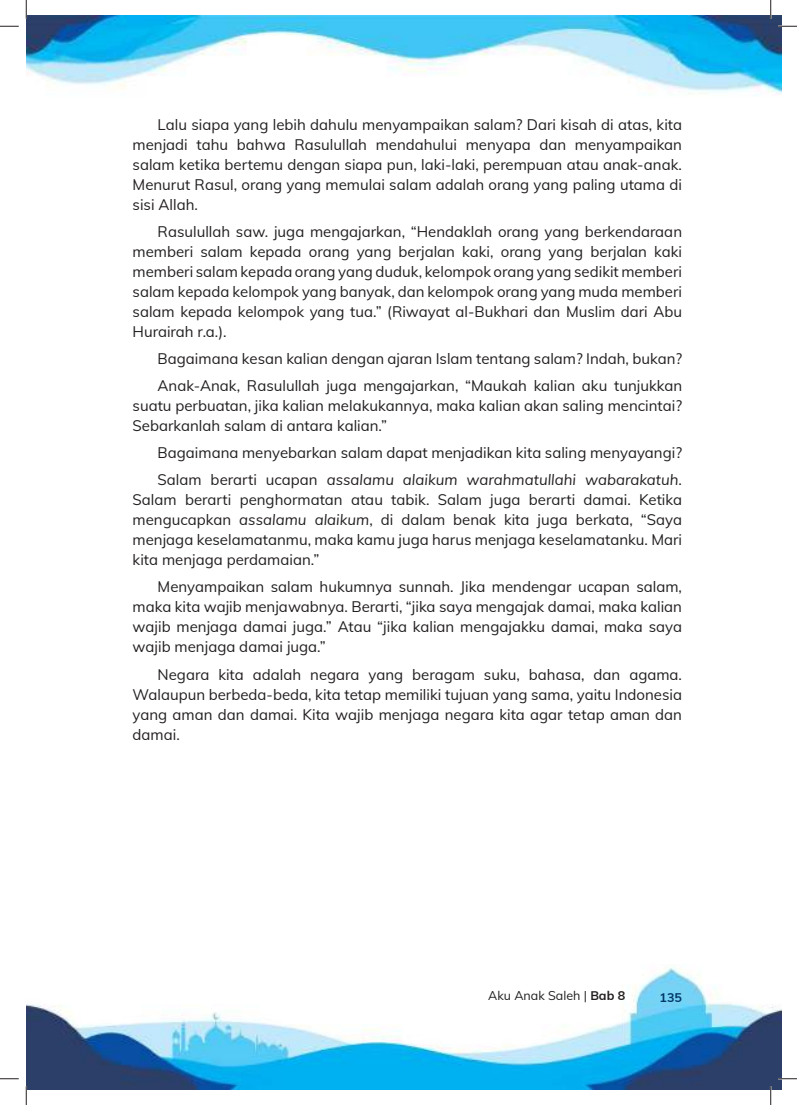
<style>
.page{position:relative;width:797px;height:1105px;background:#fff}
.page>*{position:absolute;margin:0;border:0;box-sizing:border-box;transform-origin:0 0}
.t1{font:15px/20px "Mulish";color:#231f20;text-align:justify}
.t2{font:12.5px "Mulish";color:#231f20}
.t3{font:700 12.5px "Mulish";color:#013668}
.s1{font-style:italic}
.s2{font-weight:700}
</style>
<div class="page">
<img style="left:26px;top:967px;width:755px;height:122px">
<img style="left:26px;top:16px;width:755px;height:80px">
<svg style="left:0;top:25px;width:19px;height:2px"></svg>
<svg style="left:778px;top:25px;width:19px;height:2px"></svg>
<svg style="left:0;top:1078px;width:19px;height:1px"></svg>
<svg style="left:778px;top:1078px;width:19px;height:1px"></svg>
<svg style="left:25px;top:0;width:2px;height:19px"></svg>
<svg style="left:25px;top:1086px;width:2px;height:19px"></svg>
<svg style="left:770px;top:0;width:1px;height:19px"></svg>
<svg style="left:770px;top:1086px;width:1px;height:19px"></svg>
<p class="t1" style="left:133px;top:116px;width:551px;text-indent:25px">Lalu siapa yang lebih dahulu menyampaikan salam? Dari kisah di atas, kita menjadi tahu bahwa Rasulullah mendahului menyapa dan menyampaikan salam ketika bertemu dengan siapa pun, laki-laki, perempuan atau anak-anak.<br>Menurut Rasul, orang yang memulai salam adalah orang yang paling utama di sisi Allah.</p>
<p class="t1" style="left:133px;top:223px;width:551px;text-indent:25px">Rasulullah saw. juga mengajarkan, “Hendaklah orang yang berkendaraan memberi salam kepada orang yang berjalan kaki, orang yang berjalan kaki memberi salam kepada orang yang duduk, kelompok orang yang sedikit memberi salam kepada kelompok yang banyak, dan kelompok orang yang muda memberi salam kepada kelompok yang tua.” (Riwayat al-Bukhari dan Muslim dari Abu Hurairah r.a.).</p>
<p class="t1" style="left:158px;top:347px;width:526px;line-height:27.1px">Bagaimana kesan kalian dengan ajaran Islam tentang salam? Indah, bukan?<br>Anak-Anak, Rasulullah juga mengajarkan, “Maukah kalian aku tunjukkan</p>
<p class="t1" style="left:133px;top:397px;width:551px">suatu perbuatan, jika kalian melakukannya, maka kalian akan saling mencintai?<br>Sebarkanlah salam di antara kalian.”</p>
<p class="t1" style="left:158px;top:441px;width:526px;line-height:27.1px">Bagaimana menyebarkan salam dapat menjadikan kita saling menyayangi?<br>Salam berarti ucapan <span class="s1">assalamu alaikum warahmatullahi wabarakatuh</span>.</p>
<p class="t1" style="left:133px;top:491px;width:551px">Salam berarti penghormatan atau tabik. Salam juga berarti damai. Ketika mengucapkan <span class="s1">assalamu alaikum</span>, di dalam benak kita juga berkata, “Saya menjaga keselamatanmu, maka kamu juga harus menjaga keselamatanku. Mari kita menjaga perdamaian.”</p>
<p class="t1" style="left:133px;top:578px;width:551px;text-indent:25px">Menyampaikan salam hukumnya sunnah. Jika mendengar ucapan salam, maka kita wajib menjawabnya. Berarti, “jika saya mengajak damai, maka kalian wajib menjaga damai juga.” Atau “jika kalian mengajakku damai, maka saya wajib menjaga damai juga.”</p>
<p class="t1" style="left:133px;top:666px;width:551px;text-indent:25px">Negara kita adalah negara yang beragam suku, bahasa, dan agama.<br>Walaupun berbeda-beda, kita tetap memiliki tujuan yang sama, yaitu Indonesia yang aman dan damai. Kita wajib menjaga negara kita agar tetap aman dan damai.</p>
<p class="t2" style="left:488px;top:991px;width:139px">Aku Anak Saleh | <span class="s2">Bab 8</span></p>
<p class="t3" style="left:659px;top:993px;width:24px">135</p>
</div>
